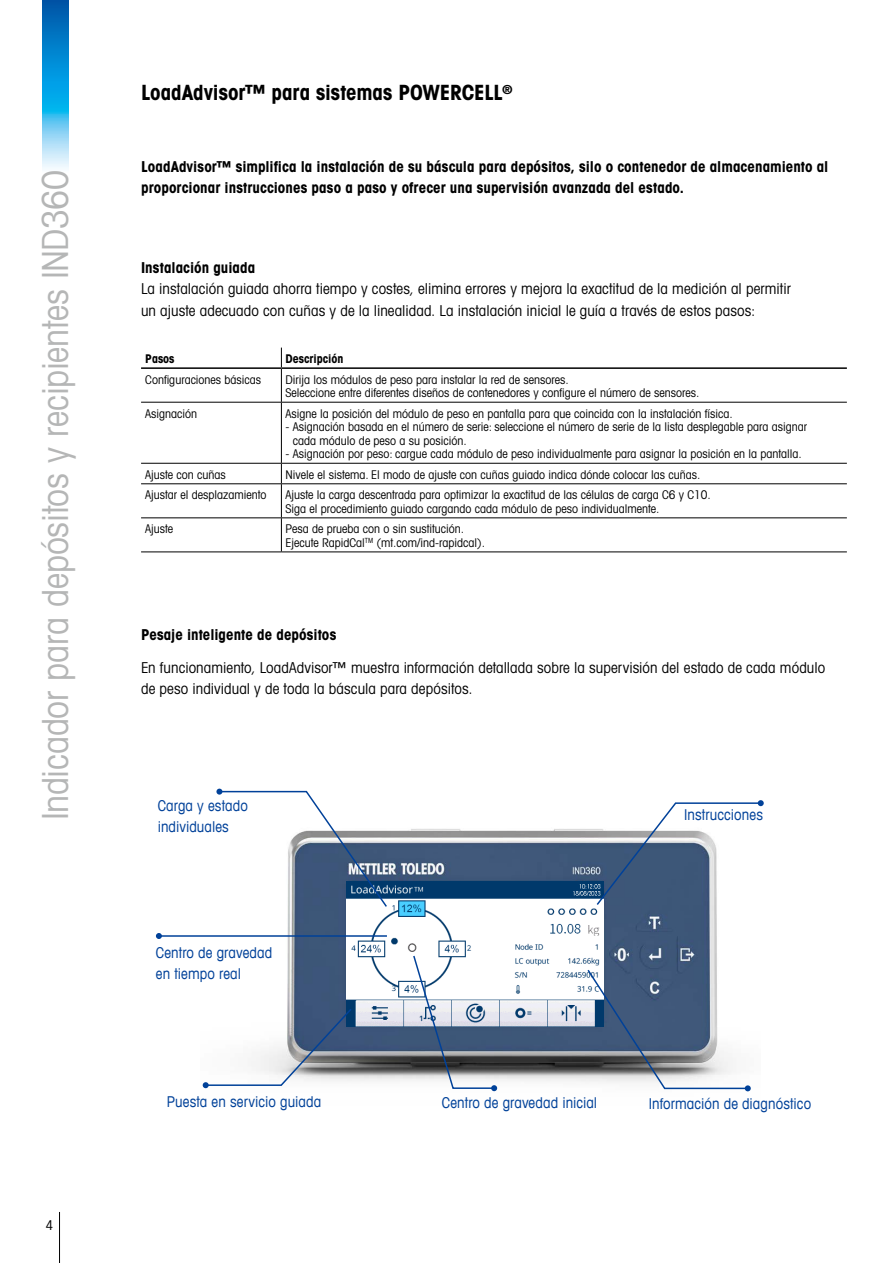
<style>
.page{position:relative;width:893px;height:1263px;background:#fff}
.page>*{position:absolute;margin:0;border:0;box-sizing:border-box;transform-origin:0 0}
.t1{font:36px "Avant Gardefor MT Bk";letter-spacing:-.01em;color:#b5b6b6}
.t2{font:21px "Avant Gardefor MT Bd";letter-spacing:-.005em;color:#000}
.t3{font:15px/21px "Avant Gardefor MT Bk";letter-spacing:.005em;color:#000}
.t4{font:15px/21px "Avant Gardefor MT Bd";letter-spacing:.005em;color:#000}
.t5{font:condensed 15px/21px "Avant Garde Com";letter-spacing:.005em;color:#004199}
.t6{font:13.5px "Avant Gardefor MT Bk";color:#000}
.t7{font:12px/13.5px "Avant Gardefor MT Bk";color:#000}
.t8{font:12px "Avant Gardefor MT Bd";color:#000}
</style>
<div class="page">
<svg style="left:43px;top:0;width:25px;height:169px;background:#35a3dd"></svg>
<hr style="left:59px;top:1212px;width:1px;height:51px;background:#000">
<img style="left:202px;top:829px;width:547px;height:263px">
<img style="left:347px;top:881px;width:256px;height:145px">
<hr style="left:141px;top:402px;width:140px;height:1px;background:#000">
<hr style="left:281px;top:402px;width:566px;height:1px;background:#000">
<hr style="left:141px;top:463px;width:140px;height:1px;background:#000">
<hr style="left:281px;top:463px;width:566px;height:1px;background:#000">
<hr style="left:141px;top:483px;width:140px;height:1px;background:#000">
<hr style="left:281px;top:483px;width:566px;height:1px;background:#000">
<hr style="left:141px;top:517px;width:140px;height:1px;background:#000">
<hr style="left:281px;top:517px;width:566px;height:1px;background:#000">
<hr style="left:141px;top:551px;width:140px;height:1px;background:#000">
<hr style="left:281px;top:551px;width:566px;height:1px;background:#000">
<hr style="left:281px;top:369px;width:1px;height:33px;background:#000">
<hr style="left:281px;top:403px;width:1px;height:60px;background:#000">
<svg style="left:281px;top:464px;width:1px;height:19px"></svg>
<hr style="left:281px;top:484px;width:1px;height:33px;background:#000">
<hr style="left:281px;top:518px;width:1px;height:33px;background:#000">
<hr style="left:141px;top:367px;width:140px;height:2px;background:#000">
<hr style="left:281px;top:367px;width:566px;height:2px;background:#000">
<svg style="left:281px;top:348px;width:1px;height:19px"></svg>
<svg style="left:216px;top:789px;width:172px;height:119px"></svg>
<hr style="left:159px;top:935px;width:228px;height:2px;background:#004199">
<svg style="left:156px;top:933px;width:6px;height:6px"></svg>
<svg style="left:203px;top:1007px;width:150px;height:81px"></svg>
<svg style="left:595px;top:800px;width:169px;height:106px"></svg>
<svg style="left:586px;top:968px;width:165px;height:123px"></svg>
<svg style="left:412px;top:954px;width:85px;height:137px"></svg>
<h1 class="t1" style="left:33px;top:820px;width:652px;rotate:-90deg">Indicador para depósitos y recipientes IND360</h1>
<p class="t6" style="left:46px;top:1217px;width:9px">4</p>
<h2 class="t2" style="left:141px;top:79px;width:373px">LoadAdvisor™ para sistemas POWERCELL<sup>®</sup></h2>
<p class="t4" style="left:141px;top:156px;width:689px">LoadAdvisor™ simplifica la instalación de su báscula para depósitos, silo o contenedor de almacenamiento al proporcionar instrucciones paso a paso y ofrecer una supervisión avanzada del estado.</p>
<p class="t4" style="left:141px;top:257px;width:116px">Instalación guiada</p>
<p class="t3" style="left:141px;top:278px;width:651px">La instalación guiada ahorra tiempo y costes, elimina errores y mejora la exactitud de la medición al permitir un ajuste adecuado con cuñas y de la linealidad. La instalación inicial le guía a través de estos pasos:</p>
<p class="t8" style="left:145px;top:351px;width:31px">Pasos</p>
<p class="t8" style="left:286px;top:351px;width:59px">Descripción</p>
<p class="t7" style="left:145px;top:372px;width:117px">Configuraciones básicas</p>
<p class="t7" style="left:286px;top:372px;width:415px">Dirija los módulos de peso para instalar la red de sensores.<br>Seleccione entre diferentes diseños de contenedores y configure el número de sensores.</p>
<p class="t7" style="left:145px;top:406px;width:53px">Asignación</p>
<p class="t7" style="left:286px;top:406px;width:449px">Asigne la posición del módulo de peso en pantalla para que coincida con la instalación física.</p>
<p class="t7" style="left:293px;top:420px;width:516px;text-indent:-7px">- Asignación basada en el número de serie: seleccione el número de serie de la lista desplegable para asignar cada módulo de peso a su posición.</p>
<p class="t7" style="left:286px;top:447px;width:518px">- Asignación por peso: cargue cada módulo de peso individualmente para asignar la posición en la pantalla.</p>
<p class="t7" style="left:145px;top:467px;width:82px">Ajuste con cuñas</p>
<p class="t7" style="left:286px;top:467px;width:416px">Nivele el sistema. El modo de ajuste con cuñas guiado indica dónde colocar las cuñas.</p>
<p class="t7" style="left:145px;top:488px;width:123px">Ajustar el desplazamiento</p>
<p class="t7" style="left:286px;top:488px;width:427px">Ajuste la carga descentrada para optimizar la exactitud de las células de carga C6 y C10.<br>Siga el procedimiento guiado cargando cada módulo de peso individualmente.</p>
<p class="t7" style="left:145px;top:522px;width:29px">Ajuste</p>
<p class="t7" style="left:286px;top:522px;width:201px">Pesa de prueba con o sin sustitución.<br>Ejecute RapidCal<sup>TM</sup> (mt.com/ind-rapidcal).</p>
<p class="t4" style="left:141px;top:624px;width:197px">Pesaje inteligente de depósitos</p>
<p class="t3" style="left:141px;top:656px;width:686px">En funcionamiento, LoadAdvisor™ muestra información detallada sobre la supervisión del estado de cada módulo de peso individual y de toda la báscula para depósitos.</p>
<p class="t5" style="left:158px;top:795px;width:92px">Carga y estado individuales</p>
<p class="t5" style="left:684px;top:804px;width:80px">Instrucciones</p>
<p class="t5" style="left:156px;top:942px;width:118px">Centro de gravedad en tiempo real</p>
<p class="t5" style="left:167px;top:1090px;width:156px">Puesta en servicio guiada</p>
<p class="t5" style="left:442px;top:1092px;width:157px">Centro de gravedad inicial</p>
<p class="t5" style="left:649px;top:1092px;width:164px">Información de diagnóstico</p>
</div>
